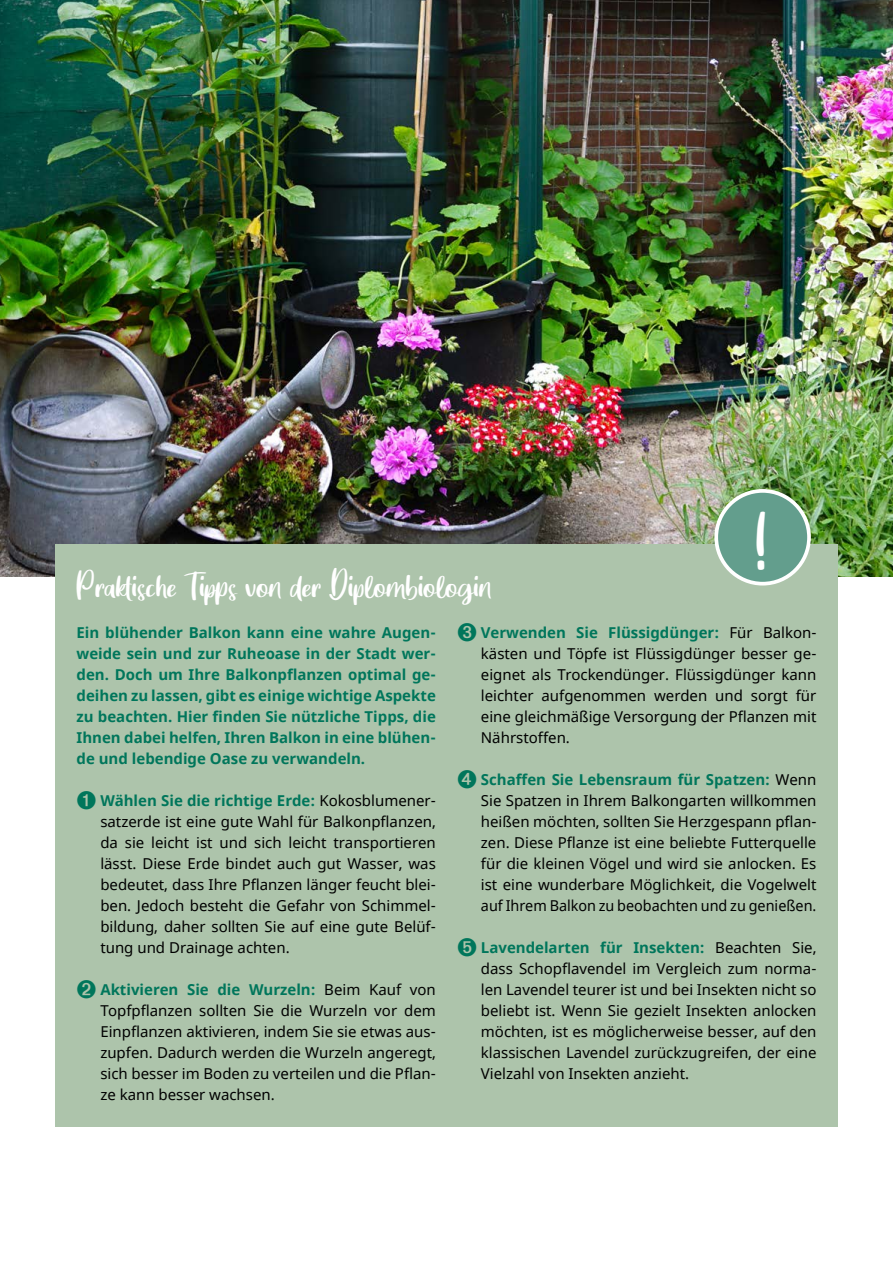
<style>
.page{position:relative;width:893px;height:1263px;background:#fff}
.page>*{position:absolute;margin:0;border:0;box-sizing:border-box;transform-origin:0 0}
.t1{font:40.65px "Great Wishes";color:#fff}
.t2{font:21px "Great Wishes";color:#fff}
.t3{font:15px/21px "Noto Sans";color:#000;text-align:justify}
.t4{font:700 15px/21px "Noto Sans";color:#00765b;text-align:justify}
.s1{color:#00765b}
.s2{font-weight:700;color:#00765b}
</style>
<div class="page">
<img style="left:0;top:0;width:893px;height:577px">
<div style="left:55px;top:544px;width:783px;height:583px;background:#adc4ab"></div>
<div style="left:716px;top:491px;width:93px;height:93px;background:#639e8d;border-radius:50%"></div>
<div style="left:714px;top:489px;width:97px;height:96px;border:4px solid #fff;border-radius:50%"></div>
<h1 class="t1" style="left:757px;top:533px;width:13px">!</h1>
<h2 class="t2" style="left:77px;top:581px;width:416px">Praktische Tipps von der Diplombiologin</h2>
<p class="t4" style="left:77px;top:623px;width:361px">Ein blühender Balkon kann eine wahre Augen&shy;weide sein und zur Ruheoase in der Stadt wer&shy;den. Doch um Ihre Balkonpflanzen optimal ge&shy;deihen zu lassen, gibt es einige wichtige Aspekte zu beachten. Hier finden Sie nützliche Tipps, die Ihnen dabei helfen, Ihren Balkon in eine blühen&shy;de und lebendige Oase zu verwandeln.</p>
<p class="t3" style="left:100px;top:791px;width:337px;text-indent:-24px"><span class="s1">➊</span> <span class="s2">Wählen Sie die richtige Erde:</span> Kokosblumener&shy;satzerde ist eine gute Wahl für Balkonpflanzen, da sie leicht ist und sich leicht transportieren lässt. Diese Erde bindet auch gut Wasser, was bedeutet, dass Ihre Pflanzen länger feucht blei&shy;ben. Jedoch besteht die Gefahr von Schimmel&shy;bildung, daher sollten Sie auf eine gute Belüf&shy;tung und Drainage achten.</p>
<p class="t3" style="left:100px;top:980px;width:337px;text-indent:-24px"><span class="s1">➋</span> <span class="s2">Aktivieren Sie die Wurzeln:</span> Beim Kauf von Topfpflanzen sollten Sie die Wurzeln vor dem Einpflanzen aktivieren, indem Sie sie etwas aus&shy;zupfen. Dadurch werden die Wurzeln angeregt, sich besser im Boden zu verteilen und die Pflan&shy;ze kann besser wachsen.</p>
<p class="t3" style="left:481px;top:623px;width:337px;text-indent:-24px"><span class="s1">➌</span> <span class="s2">Verwenden Sie Flüssigdünger:</span> Für Balkon&shy;kästen und Töpfe ist Flüssigdünger besser ge&shy;eignet als Trockendünger. Flüssigdünger kann leichter aufgenommen werden und sorgt für eine gleichmäßige Versorgung der Pflanzen mit Nährstoffen.</p>
<p class="t3" style="left:481px;top:770px;width:337px;text-indent:-24px"><span class="s1">➍</span> <span class="s2">Schaffen Sie Lebensraum für Spatzen:</span> Wenn Sie Spatzen in Ihrem Balkongarten willkommen heißen möchten, sollten Sie Herzgespann pflan&shy;zen. Diese Pflanze ist eine beliebte Futterquelle für die kleinen Vögel und wird sie anlocken. Es ist eine wunderbare Möglichkeit, die Vogelwelt auf Ihrem Balkon zu beobachten und zu genießen.</p>
<p class="t3" style="left:481px;top:938px;width:337px;text-indent:-24px"><span class="s1">➎</span> <span class="s2">Lavendelarten für Insekten:</span> Beachten Sie, dass Schopflavendel im Vergleich zum norma&shy;len Lavendel teurer ist und bei Insekten nicht so beliebt ist. Wenn Sie gezielt Insekten anlocken möchten, ist es möglicherweise besser, auf den klassischen Lavendel zurückzugreifen, der eine Vielzahl von Insekten anzieht.</p>
</div>
